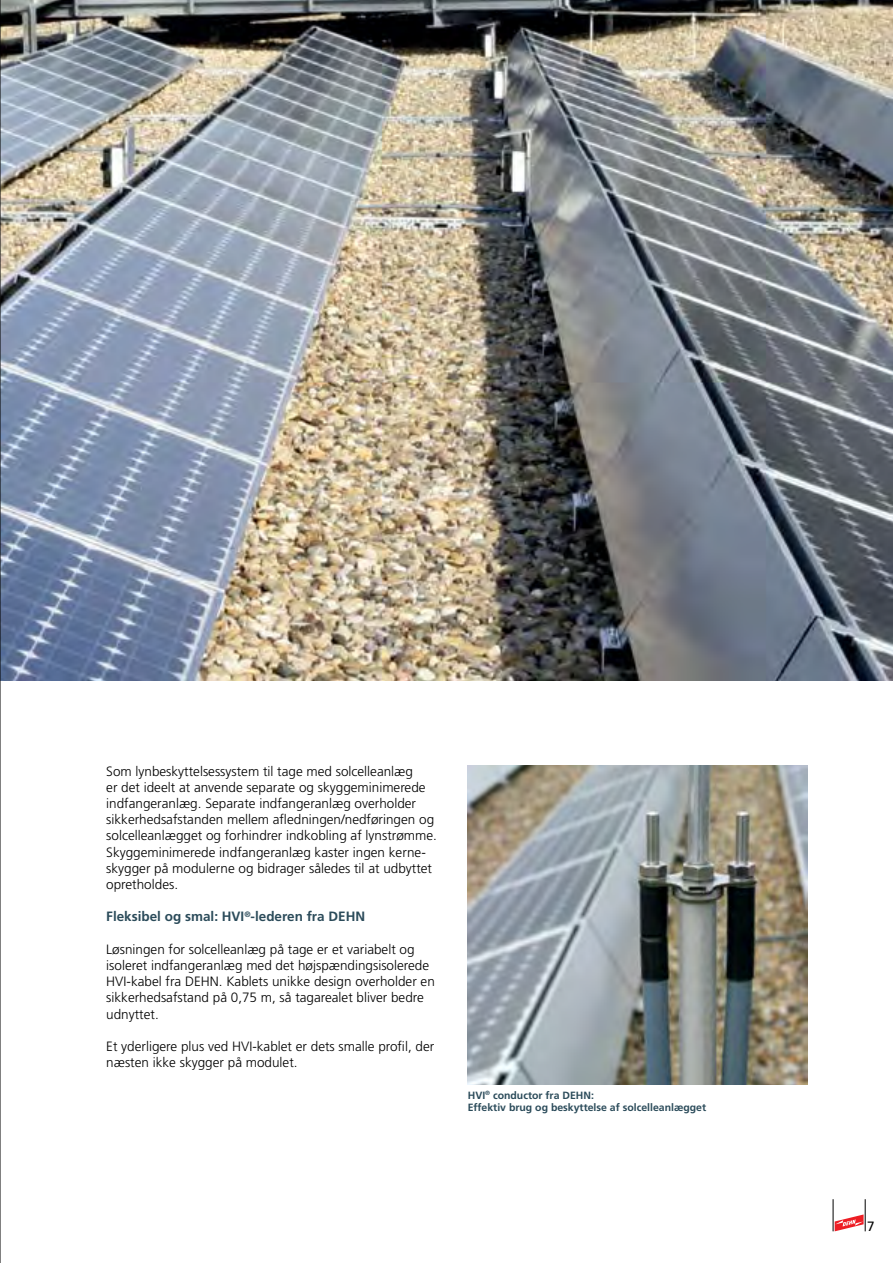
<style>
.page{position:relative;width:893px;height:1263px;background:#fff}
.page>*{position:absolute;margin:0;border:0;box-sizing:border-box;transform-origin:0 0}
.t1{font:300 13.5px/16.2px "Frutiger";color:#000}
.t2{font:700 13.5px "Frutiger";color:#2b4b5a}
.t3{font:13.5px "Frutiger";color:#000}
.t4{font:700 10.5px/12.6px "Frutiger";color:#2b4b5a}
</style>
<div class="page">
<img style="left:1px;top:0;width:892px;height:680px">
<img style="left:468px;top:765px;width:340px;height:319px">
<svg style="left:835px;top:1214px;width:29px;height:17px"></svg>
<hr style="left:833px;top:1199px;width:1px;height:32px;background:#000">
<hr style="left:865px;top:1199px;width:1px;height:32px;background:#000">
<hr style="left:0;top:0;width:1px;height:1263px;background:#000">
<p class="t1" style="left:106px;top:763px;width:332px">Som lynbeskyttelsessystem til tage med solcelleanlæg<br>er det ideelt at anvende separate og skyggeminimerede indfangeranlæg. Separate indfangeranlæg overholder sikkerhedsafstanden mellem afledningen/nedføringen og solcelleanlægget og forhindrer indkobling af lynstrømme.<br>Skyggeminimerede indfangeranlæg kaster ingen kerne&shy;skygger på modulerne og bidrager således til at udbyttet opretholdes.</p>
<p class="t2" style="left:106px;top:909px;width:260px">Fleksibel og smal: HVI<sup>®</sup>-lederen fra DEHN</p>
<p class="t1" style="left:106px;top:941px;width:330px">Løsningen for solcelleanlæg på tage er et variabelt og isoleret indfangeranlæg med det højspændingsisolerede HVI-kabel fra DEHN. Kablets unikke design overholder en sikkerhedsafstand på 0,75 m, så tagarealet bliver bedre udnyttet.</p>
<p class="t1" style="left:106px;top:1038px;width:330px">Et yderligere plus ved HVI-kablet er dets smalle profil, der næsten ikke skygger på modulet.</p>
<p class="t4" style="left:468px;top:1089px;width:240px">HVI<sup>®</sup> conductor fra DEHN:<br>Effektiv brug og beskyttelse af solcelleanlægget</p>
<p class="t3" style="left:867px;top:1218px;width:9px">7</p>
</div>
